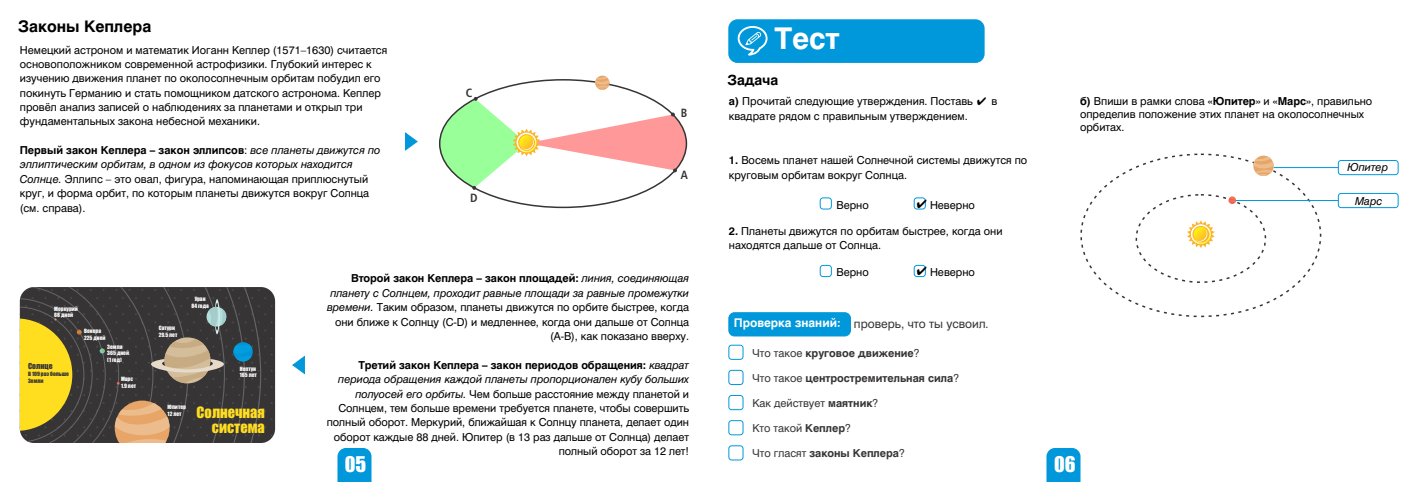
<style>
.page{position:relative;width:1418px;height:482px;background:#fff}
.page>*{position:absolute;margin:0;border:0;box-sizing:border-box;transform-origin:0 0}
.t1{font:700 30px "Swiss 721 BT";color:#fff}
.t2{font:20px "Impact";color:#fff}
.t3{font:700 16px "Swiss 721 BT";color:#000}
.t4{font:14.4px/14.1px "Impact";color:#ffdd21;text-align:right}
.t5{font:700 14px "Swiss 721 BT";color:#000}
.t6{font:12px "Swiss 721 BT";color:#373435}
.t7{font:12px "Humanist 777 BT Bold Condensed B";color:#373435}
.t8{font:11px/14.4px "Swiss 721 BT";color:#000}
.t9{font:700 11px "Swiss 721 BT";color:#373435}
.t10{font:11px "Swiss 721 BT";color:#373435}
.t11{font:italic 11px "Swiss 721 BT";color:#000}
.t12{font:7.6px "Impact";color:#373435}
.t13{font:5.4px/6.6px "Impact";color:#fefefe}
.t14{font:5.4px/6.6px "Impact";color:#373435}
.s1{font-weight:700}
.s2{font-style:italic}
.s3{font-family:"MS P Gothic"}
.s4{font-family:"MS P Gothic";font-size:12px}
.s5{font-weight:700;color:#fefefe}
.s6{font-family:"Segoe Print";font-weight:700;color:#fefefe}
.s7{font-family:"Humanist 777 BT Roman Condensed B"}
.s8{font-weight:400}
</style>
<div class="page">
<svg style="left:262px;top:287px;width:11px;height:156px;background:#3d3a3b"></svg>
<svg style="left:226px;top:287px;width:36px;height:156px;background:#3a3739"></svg>
<svg style="left:233px;top:342px;width:20px;height:19px"></svg>
<svg style="left:233px;top:344px;width:19px;height:17px"></svg>
<svg style="left:20px;top:287px;width:206px;height:156px;background:#6b6040"></svg>
<svg style="left:1046px;top:448px;width:34px;height:34px"></svg>
<svg style="left:337px;top:448px;width:34px;height:34px"></svg>
<div style="left:729px;top:20px;width:255px;height:42px;background:#0098da;border-radius:9px"></div>
<div style="left:728px;top:20px;width:256px;height:42px;border:1px solid #0098da;border-radius:9px"></div>
<svg style="left:737px;top:26px;width:30px;height:30px"></svg>
<div style="left:728px;top:312px;width:122px;height:24px;background:#0098da;border:1px solid #0098da;border-radius:6px"></div>
<div style="left:728px;top:345px;width:15px;height:15px;border:1px solid #0098da;border-radius:3px"></div>
<div style="left:1337px;top:160px;width:61px;height:15px;border:1px solid #0098da;border-radius:3px"></div>
<div style="left:728px;top:370px;width:15px;height:15px;border:1px solid #0098da;border-radius:3px"></div>
<div style="left:728px;top:395px;width:15px;height:15px;border:1px solid #0098da;border-radius:3px"></div>
<div style="left:728px;top:420px;width:15px;height:15px;border:1px solid #0098da;border-radius:3px"></div>
<div style="left:728px;top:445px;width:15px;height:15px;border:1px solid #0098da;border-radius:3px"></div>
<svg style="left:405px;top:133px;width:12px;height:17px"></svg>
<svg style="left:440px;top:97px;width:246px;height:93px"></svg>
<svg style="left:595px;top:76px;width:14px;height:14px"></svg>
<div style="left:819px;top:265px;width:12px;height:12px;border:1px solid #0098da;border-radius:3px"></div>
<div style="left:913px;top:265px;width:12px;height:12px;border:1px solid #0098da;border-radius:3px"></div>
<div style="left:819px;top:197px;width:12px;height:13px;border:1px solid #0098da;border-radius:3px"></div>
<div style="left:913px;top:197px;width:12px;height:13px;border:1px solid #0098da;border-radius:3px"></div>
<svg style="left:1187px;top:220px;width:27px;height:28px"></svg>
<svg style="left:1253px;top:157px;width:20px;height:19px"></svg>
<svg style="left:1228px;top:197px;width:7px;height:5px"></svg>
<div style="left:1337px;top:193px;width:61px;height:15px;border:1px solid #0098da;border-radius:3px"></div>
<hr style="left:1273px;top:167px;width:65px;height:1px;background:#0098da">
<hr style="left:1235px;top:200px;width:103px;height:1px;background:#0098da">
<svg style="left:292px;top:356px;width:13px;height:18px"></svg>
<h3 class="t3" style="left:19px;top:20px;width:134px">Законы Кеплера</h3>
<p class="t8" style="left:20px;top:44px;width:369px">Немецкий астроном и математик Иоганн Кеплер (1571–1630) считается основоположником современной астрофизики. Глубокий интерес к изучению движения планет по околосолнечным орбитам побудил его покинуть Германию и стать помощником датского астронома. Кеплер провёл анализ записей о наблюдениях за планетами и открыл три фундаментальных закона небесной механики.</p>
<p class="t8" style="left:20px;top:144px;width:362px"><span class="s1">Первый закон Кеплера – закон эллипсов</span>: <span class="s2">все планеты движутся по эллиптическим орбитам, в одном из фокусов которых находится Солнце.</span> Эллипс – это овал, фигура, напоминающая приплюснутый круг, и форма орбит, по которым планеты движутся вокруг Солнца (см. справа).</p>
<p class="t7" style="left:466px;top:88px;width:8px">C</p>
<p class="t7" style="left:470px;top:193px;width:9px">D</p>
<p class="t7" style="left:681px;top:108px;width:8px">B</p>
<p class="t7" style="left:681px;top:170px;width:9px">A</p>
<h1 class="t1" style="left:774px;top:26px;width:66px">Тест</h1>
<p class="t5" style="left:727px;top:75px;width:52px">Задача</p>
<p class="t8" style="left:729px;top:95px;width:270px"><span class="s1">а)</span> Прочитай следующие утверждения. Поставь <span class="s3">✔</span> в квадрате рядом с правильным утверждением.</p>
<p class="t8" style="left:1080px;top:96px;width:294px;line-height:13.1px"><span class="s1">б)</span> Впиши в рамки слова «<span class="s1">Юпитер</span>» и «<span class="s1">Марс</span>», правильно определив положение этих планет на околосолнечных орбитах.</p>
<p class="t8" style="left:729px;top:154px;width:300px"><span class="s1">1.</span> Восемь планет нашей Солнечной системы движутся по круговым орбитам вокруг Солнца.</p>
<p class="t8" style="left:836px;top:199px;width:34px">Верно</p>
<p class="t8" style="left:915px;top:199px;width:61px"><span class="s4">✔</span> Неверно</p>
<p class="t11" style="left:1347px;top:163px;width:42px">Юпитер</p>
<p class="t11" style="left:1354px;top:196px;width:29px">Марс</p>
<p class="t13" style="left:54px;top:306px;width:25px">Меркурий<br>88 дней</p>
<p class="t12" style="left:28px;top:363px;width:26px">Солнце</p>
<p class="t14" style="left:28px;top:371px;width:42px">В 109 раз больше<br>Земли</p>
<p class="t13" style="left:84px;top:328px;width:23px">Венера<br>225 дней</p>
<p class="t13" style="left:107px;top:343px;width:23px">Земля<br>365 дней (1 год)</p>
<p class="t13" style="left:121px;top:376px;width:17px">Марс<br>1.9 лет</p>
<p class="t13" style="left:159px;top:325px;width:20px">Сатурн<br>29.5 лет</p>
<p class="t13" style="left:191px;top:296px;width:19px;text-align:center">Уран<br>84 года</p>
<p class="t13" style="left:240px;top:366px;width:19px">Нептун<br>165 лет</p>
<p class="t13" style="left:168px;top:404px;width:20px">Юпитер<br>12 лет</p>
<h3 class="t4" style="left:197px;top:406px;width:70px">Солнечная система</h3>
<p class="t8" style="left:729px;top:225px;width:275px"><span class="s1">2.</span> Планеты движутся по орбитам быстрее, когда они находятся дальше от Солнца.</p>
<p class="t8" style="left:836px;top:266px;width:34px">Верно</p>
<p class="t8" style="left:916px;top:266px;width:61px"><span class="s4">✔</span> Неверно</p>
<p class="t8" style="left:327px;top:272px;width:363px;text-align:right"><span class="s1">Второй закон Кеплера – закон площадей:</span> <span class="s2">линия, соединяющая планету с Солнцем, проходит равные площади за равные промежутки времени.</span> Таким образом, планеты движутся по орбите быстрее, когда они ближе к Солнцу (C-D) и медленнее, когда они дальше от Солнца (А-В), как показано вверху.</p>
<p class="t8" style="left:327px;top:359px;width:364px;text-align:right"><span class="s1">Третий закон Кеплера – закон периодов обращения:</span> <span class="s2">квадрат периода обращения каждой планеты пропорционален кубу больших полуосей его орбиты.</span> Чем больше расстояние между планетой и Солнцем, тем больше времени требуется планете, чтобы совершить полный оборот. Меркурий, ближайшая к Солнцу планета, делает один оборот каждые 88 дней. Юпитер (в 13 раз дальше от Солнца) делает полный оборот за 12 лет!</p>
<p class="t6" style="left:733px;top:318px;width:256px"><span class="s5">Проверка знаний</span><span class="s6">:</span> проверь, что ты усвоил<span class="s7">.</span></p>
<p class="t9" style="left:752px;top:349px;width:169px"><span class="s8">Что такое</span> круговое движение<span class="s8">?</span></p>
<p class="t9" style="left:752px;top:374px;width:208px"><span class="s8">Что такое</span> центростремительная сила<span class="s8">?</span></p>
<p class="t10" style="left:752px;top:399px;width:127px">Как действует <span class="s1">маятник</span>?</p>
<p class="t10" style="left:752px;top:424px;width:100px">Кто такой <span class="s1">Кеплер</span>?</p>
<p class="t9" style="left:752px;top:449px;width:154px"><span class="s8">Что гласят</span> законы Кеплера<span class="s8">?</span></p>
<h2 class="t2" style="left:345px;top:456px;width:23px">05</h2>
<h2 class="t2" style="left:1054px;top:456px;width:23px">06</h2>
</div>
